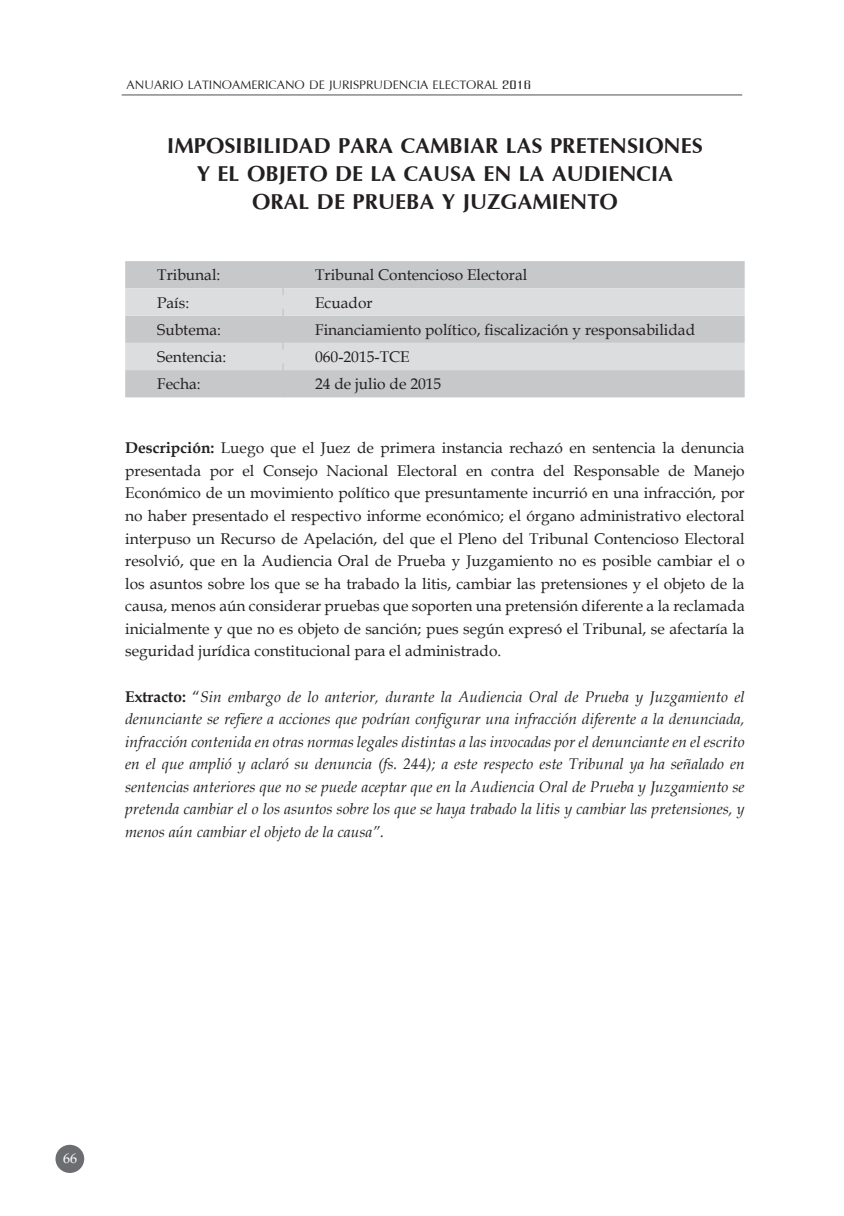
<style>
.page{position:relative;width:844px;height:1216px;background:#fff}
.page>*{position:absolute;margin:0;border:0;box-sizing:border-box;transform-origin:0 0}
.t1{font:33.77px/28.2px "Iris UPC Bold";color:#231f20;text-align:center}
.t2{font:19.25px "Iris UPC";color:#231f20}
.t3{font:15.58px/22.6px "Book Antiqua";color:#231f20;text-align:justify}
.t4{font:italic 15.58px/22.6px "Book Antiqua";color:#231f20;text-align:justify}
.t5{font:14px "Book Antiqua";color:#fff}
.s1{font-weight:700}
.s2{font-weight:700;font-style:normal}
.s3{font-style:normal}
</style>
<div class="page">
<div style="left:55px;top:1144px;width:29px;height:28px;background:#6c6d70;border-radius:50%"></div>
<hr style="left:122px;top:94px;width:620px;height:2px;background:#999b9e">
<div style="left:125px;top:261px;width:619px;height:136px;background:#c7c8ca"></div>
<svg style="left:125px;top:288px;width:619px;height:82px;background:#d5d6d8"></svg>
<svg style="left:282px;top:261px;width:2px;height:7px"></svg>
<svg style="left:282px;top:281px;width:2px;height:14px"></svg>
<svg style="left:282px;top:309px;width:2px;height:13px"></svg>
<svg style="left:282px;top:336px;width:2px;height:14px"></svg>
<svg style="left:282px;top:390px;width:2px;height:7px"></svg>
<svg style="left:282px;top:363px;width:2px;height:14px"></svg>
<p class="t2" style="left:126px;top:71px;width:406px">ANUARIO LATINOAMERICANO DE JURISPRUDENCIA ELECTORAL 2016</p>
<h1 class="t1" style="left:167px;top:129px;width:537px">IMPOSIBILIDAD PARA CAMBIAR LAS PRETENSIONES<br>Y EL OBJETO DE LA CAUSA EN LA AUDIENCIA<br>ORAL DE PRUEBA Y JUZGAMIENTO</h1>
<p class="t3" style="left:157px;top:263px;width:65px">Tribunal:</p>
<p class="t3" style="left:315px;top:263px;width:214px">Tribunal Contencioso Electoral</p>
<p class="t3" style="left:157px;top:291px;width:33px">País:</p>
<p class="t3" style="left:315px;top:291px;width:59px">Ecuador</p>
<p class="t3" style="left:157px;top:318px;width:65px">Subtema:</p>
<p class="t3" style="left:315px;top:318px;width:381px">Financiamiento político, fiscalización y responsabilidad</p>
<p class="t3" style="left:157px;top:345px;width:71px">Sentencia:</p>
<p class="t3" style="left:315px;top:345px;width:96px">060-2015-TCE</p>
<p class="t3" style="left:157px;top:372px;width:45px">Fecha:</p>
<p class="t3" style="left:315px;top:372px;width:128px">24 de julio de 2015</p>
<p class="t3" style="left:125px;top:436px;width:621px"><span class="s1">Descripción:</span> Luego que el Juez de primera instancia rechazó en sentencia la denuncia presentada por el Consejo Nacional Electoral en contra del Responsable de Manejo Económico de un movimiento político que presuntamente incurrió en una infracción, por no haber presentado el respectivo informe económico; el órgano administrativo electoral interpuso un Recurso de Apelación, del que el Pleno del Tribunal Contencioso Electoral resolvió, que en la Audiencia Oral de Prueba y Juzgamiento no es posible cambiar el o los asuntos sobre los que se ha trabado la litis, cambiar las pretensiones y el objeto de la causa, menos aún considerar pruebas que soporten una pretensión diferente a la reclamada inicialmente y que no es objeto de sanción; pues según expresó el Tribunal, se afectaría la seguridad jurídica constitucional para el administrado.</p>
<p class="t4" style="left:125px;top:684px;width:620px"><span class="s2">Extracto:</span> <span class="s3">“</span>Sin embargo de lo anterior, durante la Audiencia Oral de Prueba y Juzgamiento el denunciante se refiere a acciones que podrían configurar una infracción diferente a la denunciada, infracción contenida en otras normas legales distintas a las invocadas por el denunciante en el escrito en el que amplió y aclaró su denuncia (fs. 244); a este respecto este Tribunal ya ha señalado en sentencias anteriores que no se puede aceptar que en la Audiencia Oral de Prueba y Juzgamiento se pretenda cambiar el o los asuntos sobre los que se haya trabado la litis y cambiar las pretensiones, y menos aún cambiar el objeto de la causa”.</p>
<p class="t5" style="left:63px;top:1148px;width:15px">66</p>
</div>
